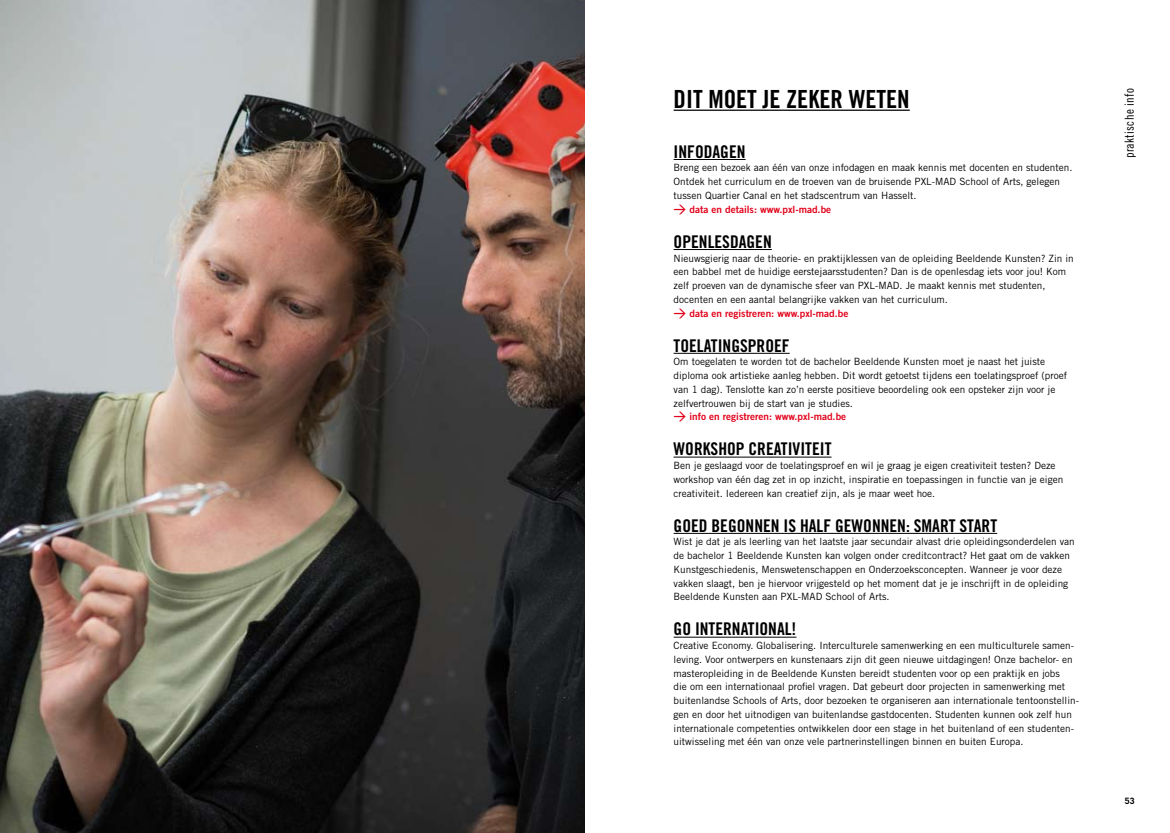
<style>
.page{position:relative;width:1170px;height:833px;background:#fff}
.page>*{position:absolute;margin:0;border:0;box-sizing:border-box;transform-origin:0 0}
.t1{font:25px "Trade Gothic Bold Cond Twenty";color:#000}
.t2{font:17.5px "Trade Gothic Bold Cond Twenty";color:#000}
.t3{font:12.5px "Trade Gothic Cond Eighteen";letter-spacing:.025em;color:#000}
.t4{font:10px/13.8px "Trade Gothic";color:#000}
.t5{font:10px "Trade Gothic Bold Two";color:#e2001a}
.t6{font:700 8.75px "Trade Gothic";color:#000}
.s1{font-family:"DIN";font-weight:500;font-size:12.5px}
</style>
<div class="page">
<img style="left:0;top:0;width:585px;height:833px">
<hr style="left:673px;top:110px;width:236px;height:1px;background:#000">
<hr style="left:673px;top:159px;width:72px;height:1px;background:#000">
<hr style="left:673px;top:249px;width:98px;height:1px;background:#000">
<hr style="left:673px;top:353px;width:116px;height:1px;background:#000">
<hr style="left:673px;top:456px;width:158px;height:1px;background:#000">
<hr style="left:673px;top:533px;width:324px;height:1px;background:#000">
<hr style="left:673px;top:636px;width:123px;height:1px;background:#000">
<h1 class="t1" style="left:673px;top:84px;width:238px">DIT MOET JE ZEKER WETEN</h1>
<h2 class="t2" style="left:673px;top:141px;width:73px">INFODAGEN</h2>
<p class="t4" style="left:673px;top:161px;width:400px">Breng een bezoek aan één van onze infodagen en maak kennis met docenten en studenten.<br>Ontdek het curriculum en de troeven van de bruisende PXL-MAD School of Arts, gelegen tussen Quartier Canal en het stadscentrum van Hasselt.</p>
<p class="t5" style="left:673px;top:203px;width:159px"><span class="s1">&gt;</span> data en details: www.pxl-mad.be</p>
<h2 class="t2" style="left:673px;top:231px;width:100px">OPENLESDAGEN</h2>
<p class="t4" style="left:673px;top:251px;width:402px">Nieuwsgierig naar de theorie- en praktijklessen van de opleiding Beeldende Kunsten? Zin in een babbel met de huidige eerstejaarsstudenten? Dan is de openlesdag iets voor jou! Kom zelf proeven van de dynamische sfeer van PXL-MAD. Je maakt kennis met studenten, docenten en een aantal belangrijke vakken van het curriculum.</p>
<p class="t5" style="left:673px;top:307px;width:176px"><span class="s1">&gt;</span> data en registreren: www.pxl-mad.be</p>
<h2 class="t2" style="left:673px;top:335px;width:117px">TOELATINGSPROEF</h2>
<p class="t4" style="left:673px;top:355px;width:395px">Om toegelaten te worden tot de bachelor Beeldende Kunsten moet je naast het juiste diploma ook artistieke aanleg hebben. Dit wordt getoetst tijdens een toelatingsproef (proef van 1 dag). Tenslotte kan zo’n eerste positieve beoordeling ook een opsteker zijn voor je zelfvertrouwen bij de start van je studies.</p>
<p class="t5" style="left:673px;top:410px;width:174px"><span class="s1">&gt;</span> info en registreren: www.pxl-mad.be</p>
<h2 class="t2" style="left:673px;top:438px;width:159px">WORKSHOP CREATIVITEIT</h2>
<p class="t4" style="left:673px;top:458px;width:391px">Ben je geslaagd voor de toelatingsproef en wil je graag je eigen creativiteit testen? Deze workshop van één dag zet in op inzicht, inspiratie en toepassingen in functie van je eigen creativiteit. Iedereen kan creatief zijn, als je maar weet hoe.</p>
<h2 class="t2" style="left:673px;top:515px;width:325px">GOED BEGO NNEN IS HALF GEWONNEN: SMART START</h2>
<p class="t4" style="left:673px;top:535px;width:402px">Wist je dat je als leerling van het laatste jaar secundair alvast drie opleidingsonderdelen van de bachelor 1 Beeldende Kunsten kan volgen onder creditcontract? Het gaat om de vakken Kunstgeschiedenis, Menswetenschappen en Onderzoeksconcepten. Wanneer je voor deze vakken slaagt, ben je hiervoor vrijgesteld op het moment dat je je inschrijft in de opleiding Beeldende Kunsten aan PXL-MAD School of Arts.</p>
<h2 class="t2" style="left:673px;top:618px;width:124px">GO INTERNATIONAL!</h2>
<p class="t4" style="left:673px;top:638px;width:407px">Creative Economy. Globalisering. Interculturele samenwerking en een multiculturele samen&shy;leving. Voor ontwerpers en kunstenaars zijn dit geen nieuwe uitdagingen! Onze bachelor- en masteropleiding in de Beeldende Kunsten bereidt studenten voor op een praktijk en jobs<br>die om een internationaal profiel vragen. Dat gebeurt door projecten in samenwerking met buitenlandse Schools of Arts, door bezoeken te organiseren aan internationale tentoonstellin&shy;gen en door het uitnodigen van buitenlandse gastdocenten. Studenten kunnen ook zelf hun internationale competenties ontwikkelen door een stage in het buitenland of een studenten&shy;uitwisseling met één van onze vele partnerinstellingen binnen en buiten Europa.</p>
<p class="t3" style="left:1121px;top:158px;width:71px;rotate:-90deg">praktische info</p>
<p class="t6" style="left:1124px;top:796px;width:11px">53</p>
</div>
